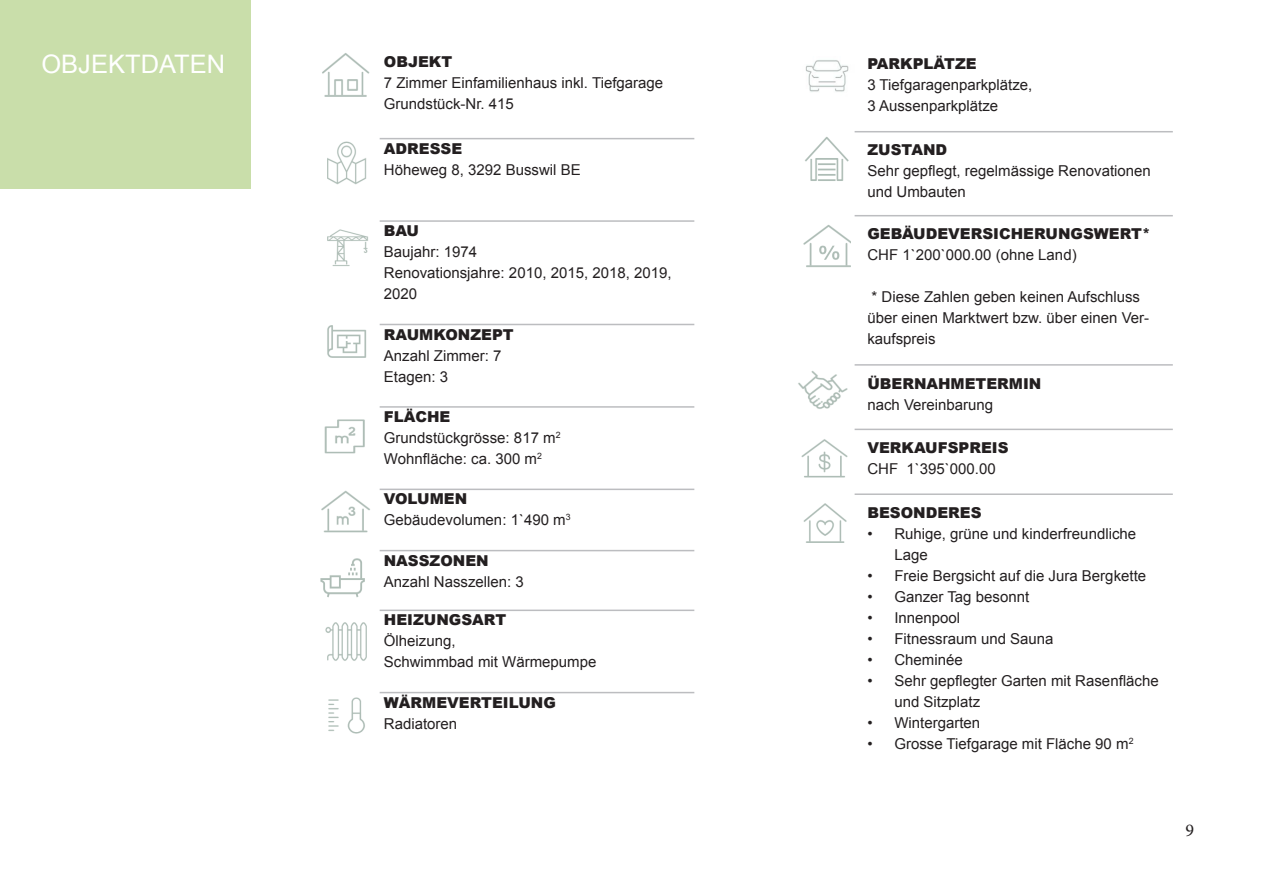
<style>
.page{position:relative;width:1263px;height:893px;background:#fff}
.page>*{position:absolute;margin:0;border:0;box-sizing:border-box;transform-origin:0 0}
.t1{font:25.5px "Arial";color:#fff}
.t2{font:18px "Minion Pro";color:#231f20}
.t3{font:15px/21px "Arial";color:#231f20}
.t4{font:900 15px "Arial";color:#231f20}
</style>
<div class="page">
<div style="left:0;top:0;width:251px;height:189px;background:#c9deaa"></div>
<hr style="left:380px;top:138px;width:314px;height:1px;background:#bcbdc0">
<hr style="left:380px;top:220px;width:314px;height:2px;background:#bcbdc0">
<hr style="left:380px;top:324px;width:314px;height:1px;background:#bcbdc0">
<hr style="left:380px;top:406px;width:314px;height:2px;background:#bcbdc0">
<hr style="left:380px;top:489px;width:314px;height:1px;background:#bcbdc0">
<hr style="left:380px;top:550px;width:314px;height:1px;background:#bcbdc0">
<hr style="left:380px;top:610px;width:314px;height:1px;background:#bcbdc0">
<hr style="left:380px;top:692px;width:314px;height:1px;background:#bcbdc0">
<img style="left:322px;top:53px;width:48px;height:44px">
<img style="left:327px;top:141px;width:40px;height:44px">
<img style="left:327px;top:229px;width:41px;height:37px">
<img style="left:327px;top:325px;width:40px;height:33px">
<img style="left:324px;top:419px;width:41px;height:35px">
<img style="left:801px;top:439px;width:47px;height:39px">
<img style="left:798px;top:371px;width:50px;height:38px">
<img style="left:803px;top:503px;width:44px;height:40px">
<hr style="left:855px;top:131px;width:318px;height:1px;background:#bcbdc0">
<hr style="left:855px;top:215px;width:318px;height:1px;background:#bcbdc0">
<hr style="left:855px;top:364px;width:318px;height:2px;background:#bcbdc0">
<hr style="left:855px;top:429px;width:318px;height:1px;background:#bcbdc0">
<hr style="left:855px;top:493px;width:318px;height:2px;background:#bcbdc0">
<img style="left:320px;top:558px;width:45px;height:40px">
<img style="left:328px;top:697px;width:37px;height:37px">
<img style="left:325px;top:622px;width:42px;height:39px">
<img style="left:803px;top:225px;width:48px;height:43px">
<img style="left:805px;top:60px;width:44px;height:32px">
<img style="left:805px;top:137px;width:44px;height:44px">
<img style="left:321px;top:490px;width:49px;height:43px">
<p class="t1" style="left:41px;top:47px;width:185px">OBJEKTDATEN</p>
<p class="t4" style="left:384px;top:51px;width:70px">OBJEKT</p>
<p class="t3" style="left:384px;top:73px;width:281px">7 Zimmer Einfamilienhaus inkl. Tiefgarage</p>
<p class="t3" style="left:384px;top:94px;width:132px">Grundstück-Nr. 415</p>
<p class="t4" style="left:384px;top:138px;width:80px">ADRESSE</p>
<p class="t3" style="left:384px;top:159px;width:198px">Höheweg 8, 3292 Busswil BE</p>
<p class="t4" style="left:384px;top:220px;width:37px">BAU</p>
<p class="t3" style="left:384px;top:242px;width:95px">Baujahr: 1974</p>
<p class="t3" style="left:384px;top:263px;width:289px">Renovationsjahre: 2010, 2015, 2018, 2019,<br>2020</p>
<p class="t4" style="left:384px;top:323px;width:131px">RAUMKONZEPT</p>
<p class="t3" style="left:384px;top:345px;width:119px">Anzahl Zimmer: 7</p>
<p class="t3" style="left:384px;top:366px;width:66px">Etagen: 3</p>
<p class="t4" style="left:384px;top:406px;width:68px">FLÄCHE</p>
<p class="t3" style="left:384px;top:427px;width:178px">Grundstückgrösse: 817 m<sup>2</sup></p>
<p class="t3" style="left:384px;top:448px;width:160px">Wohnfläche: ca. 300 m<sup>2</sup></p>
<p class="t4" style="left:384px;top:488px;width:85px">VOLUMEN</p>
<p class="t3" style="left:384px;top:510px;width:188px">Gebäudevolumen: 1`490 m<sup>3</sup></p>
<p class="t4" style="left:384px;top:549px;width:106px">NASSZONEN</p>
<p class="t3" style="left:384px;top:571px;width:142px">Anzahl Nasszellen: 3</p>
<p class="t4" style="left:384px;top:609px;width:124px">HEIZUNGSART</p>
<p class="t3" style="left:384px;top:631px;width:73px">Ölheizung,</p>
<p class="t3" style="left:384px;top:652px;width:214px">Schwimmbad mit Wärmepumpe</p>
<p class="t4" style="left:384px;top:691px;width:173px">WÄRMEVERTEILUNG</p>
<p class="t3" style="left:384px;top:713px;width:75px">Radiatoren</p>
<p class="t4" style="left:867px;top:53px;width:111px">PARKPLÄTZE</p>
<p class="t3" style="left:867px;top:75px;width:167px">3 Tiefgaragenparkplätze,</p>
<p class="t3" style="left:867px;top:96px;width:132px">3 Aussenparkplätze</p>
<p class="t4" style="left:867px;top:139px;width:81px">ZUSTAND</p>
<p class="t3" style="left:867px;top:161px;width:285px">Sehr gepflegt, regelmässige Renovationen und Umbauten</p>
<p class="t4" style="left:867px;top:223px;width:284px">GEBÄUDEVERSICHERUNGSWERT*</p>
<p class="t3" style="left:867px;top:245px;width:211px">CHF 1`200`000.00 (ohne Land)</p>
<p class="t3" style="left:867px;top:287px;width:283px">* Diese Zahlen geben keinen Aufschluss über einen Marktwert bzw. über einen Ver&shy;kaufspreis</p>
<p class="t4" style="left:867px;top:372px;width:175px">ÜBERNAHMETERMIN</p>
<p class="t3" style="left:867px;top:394px;width:127px">nach Vereinbarung</p>
<p class="t4" style="left:867px;top:437px;width:143px">VERKAUFSPREIS</p>
<p class="t3" style="left:867px;top:458px;width:130px">CHF 1`395`000.00</p>
<p class="t4" style="left:867px;top:501px;width:116px">BESONDERES</p>
<p class="t3" style="left:894px;top:523px;width:243px;text-indent:-27px">• Ruhige, grüne und kinderfreundliche<br>Lage</p>
<p class="t3" style="left:867px;top:565px;width:280px">• Freie Bergsicht auf die Jura Bergkette</p>
<p class="t3" style="left:867px;top:586px;width:163px">• Ganzer Tag besonnt</p>
<p class="t3" style="left:867px;top:607px;width:94px">• Innenpool</p>
<p class="t3" style="left:867px;top:628px;width:188px">• Fitnessraum und Sauna</p>
<p class="t3" style="left:867px;top:649px;width:97px">• Cheminée</p>
<p class="t3" style="left:894px;top:670px;width:266px;text-indent:-27px">• Sehr gepflegter Garten mit Rasenfläche und Sitzplatz</p>
<p class="t3" style="left:867px;top:712px;width:114px">• Wintergarten</p>
<p class="t3" style="left:867px;top:733px;width:268px">• Grosse Tiefgarage mit Fläche 90 m<sup>2</sup></p>
<p class="t2" style="left:1185px;top:818px;width:10px">9</p>
</div>
